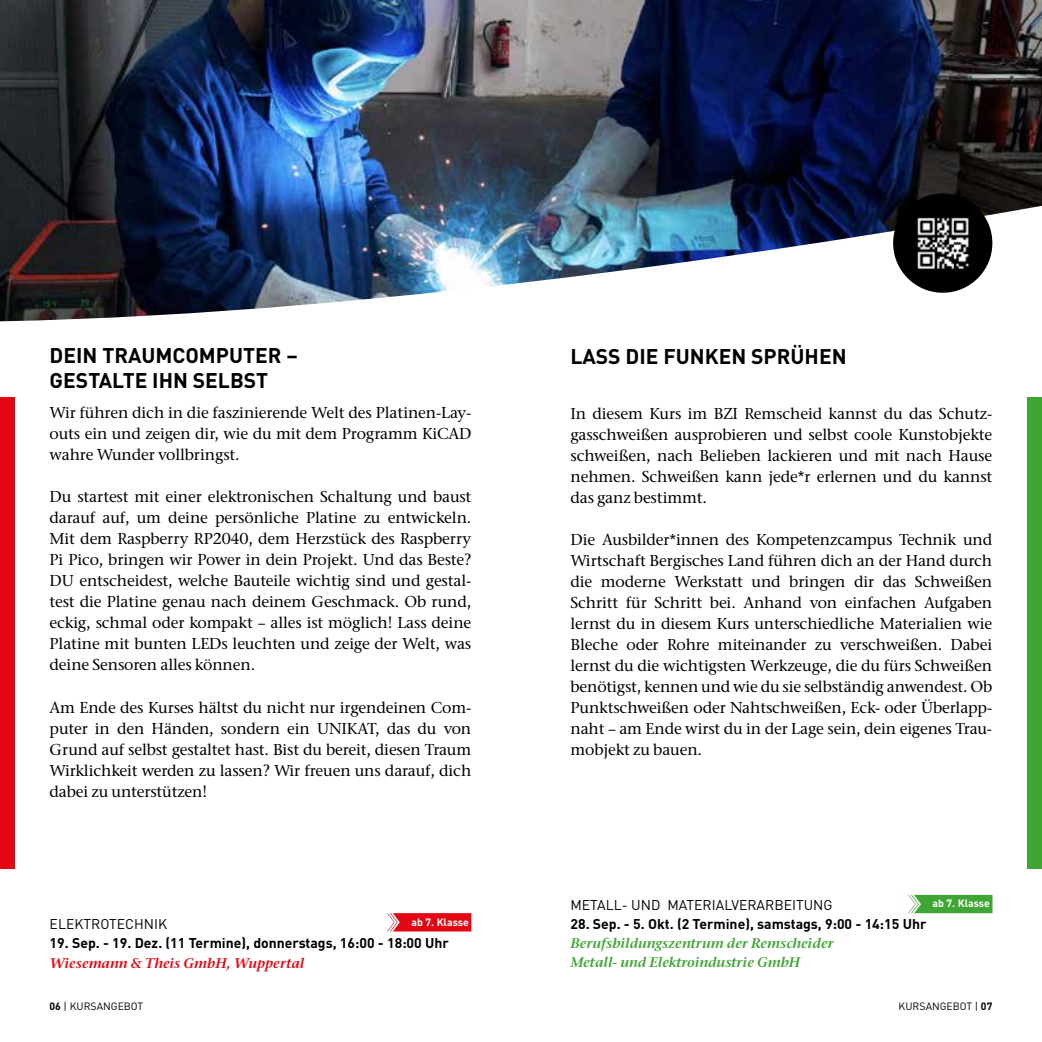
<style>
.page{position:relative;width:1042px;height:1042px;background:#fff}
.page>*{position:absolute;margin:0;border:0;box-sizing:border-box;transform-origin:0 0}
.t1{font:700 21px "DIN Pro";color:#000}
.t2{font:500 15.75px/21px "Stone Serif ITC Pro";letter-spacing:-.01em;color:#000;text-align:justify}
.t3{font:700 14px "DIN Pro";color:#000}
.t4{font:italic 600 14px/19.2px "Stone Serif ITC Pro";color:#3fa535}
.t5{font:14px "DIN Pro";color:#000}
.t6{font:italic 600 14px "Stone Serif ITC Pro";color:#e30613}
.t7{font:10.5px "DIN Pro";color:#000}
.t8{font:700 10.5px "DIN Pro";color:#fff}
.s1{font-weight:700}
</style>
<div class="page">
<img style="left:0;top:0;width:1042px;height:321px">
<div style="left:893px;top:193px;width:99px;height:100px;background:#000;border-radius:50%"></div>
<img style="left:917px;top:217px;width:52px;height:52px">
<div style="left:1027px;top:397px;width:15px;height:471px;background:#3fa535"></div>
<div style="left:0;top:397px;width:15px;height:471px;background:#e30613"></div>
<svg style="left:387px;top:913px;width:84px;height:19px;background:#e6242f"></svg>
<svg style="left:908px;top:894px;width:84px;height:20px;background:#5fb456"></svg>
<h1 class="t1" style="left:50px;top:338px;width:250px">DEIN TRAUMCOMPUTER –</h1>
<h1 class="t1" style="left:570px;top:338px;width:278px">LASS DIE FUNKEN SPRÜHEN</h1>
<h1 class="t1" style="left:50px;top:363px;width:220px">GESTALTE IHN SELBST</h1>
<p class="t2" style="left:50px;top:402px;width:423px">Wir führen dich in die faszinierende Welt des Platinen-Lay&shy;outs ein und zeigen dir, wie du mit dem Programm KiCAD wahre Wunder vollbringst.</p>
<p class="t2" style="left:50px;top:486px;width:423px">Du startest mit einer elektronischen Schaltung und baust darauf auf, um deine persönliche Platine zu entwickeln.<br>Mit dem Raspberry RP2040, dem Herzstück des Raspberry Pi Pico, bringen wir Power in dein Projekt. Und das Beste?<br>DU entscheidest, welche Bauteile wichtig sind und gestal&shy;test die Platine genau nach deinem Geschmack. Ob rund, eckig, schmal oder kompakt – alles ist möglich! Lass deine Platine mit bunten LEDs leuchten und zeige der Welt, was deine Sensoren alles können.</p>
<p class="t2" style="left:50px;top:696px;width:423px">Am Ende des Kurses hältst du nicht nur irgendeinen Com&shy;puter in den Händen, sondern ein UNIKAT, das du von Grund auf selbst gestaltet hast. Bist du bereit, diesen Traum Wirklichkeit werden zu lassen? Wir freuen uns darauf, dich dabei zu unterstützen!</p>
<p class="t8" style="left:412px;top:913px;width:59px">ab 7. Klasse</p>
<p class="t5" style="left:50px;top:913px;width:119px">ELEKTROTECHNIK</p>
<p class="t3" style="left:50px;top:931px;width:401px">19. Sep. - 19. Dez. (11 Termine), donnerstags, 16:00 - 18:00 Uhr</p>
<p class="t6" style="left:50px;top:954px;width:256px">Wiesemann &amp; Theis GmbH, Wuppertal</p>
<p class="t2" style="left:570px;top:403px;width:423px">In diesem Kurs im BZI Remscheid kannst du das Schutz&shy;gasschweißen ausprobieren und selbst coole Kunstobjekte schweißen, nach Belieben lackieren und mit nach Hause nehmen. Schweißen kann jede*r erlernen und du kannst das ganz bestimmt.</p>
<p class="t2" style="left:570px;top:529px;width:423px">Die Ausbilder*innen des Kompetenzcampus Technik und Wirtschaft Bergisches Land führen dich an der Hand durch die moderne Werkstatt und bringen dir das Schweißen Schritt für Schritt bei. Anhand von einfachen Aufgaben lernst du in diesem Kurs unterschiedliche Materialien wie Bleche oder Rohre miteinander zu verschweißen. Dabei lernst du die wichtigsten Werkzeuge, die du fürs Schweißen benötigst, kennen und wie du sie selbständig anwendest. Ob Punktschweißen oder Nahtschweißen, Eck- oder Überlapp&shy;naht – am Ende wirst du in der Lage sein, dein eigenes Trau&shy;mobjekt zu bauen.</p>
<p class="t5" style="left:570px;top:893px;width:264px">METALL- UND MATERIALVERARBEITUNG</p>
<p class="t3" style="left:570px;top:912px;width:357px">28. Sep. - 5. Okt. (2 Termine), samstags, 9:00 - 14:15 Uhr</p>
<p class="t4" style="left:570px;top:934px;width:265px">Berufsbildungszentrum der Remscheider<br>Metall- und Elektroindustrie GmbH</p>
<p class="t8" style="left:932px;top:895px;width:59px">ab 7. Klasse</p>
<p class="t7" style="left:50px;top:998px;width:95px"><span class="s1">06</span> | KURSANGEBOT</p>
<p class="t7" style="left:898px;top:998px;width:95px">KURSANGEBOT | <span class="s1">07</span></p>
</div>
